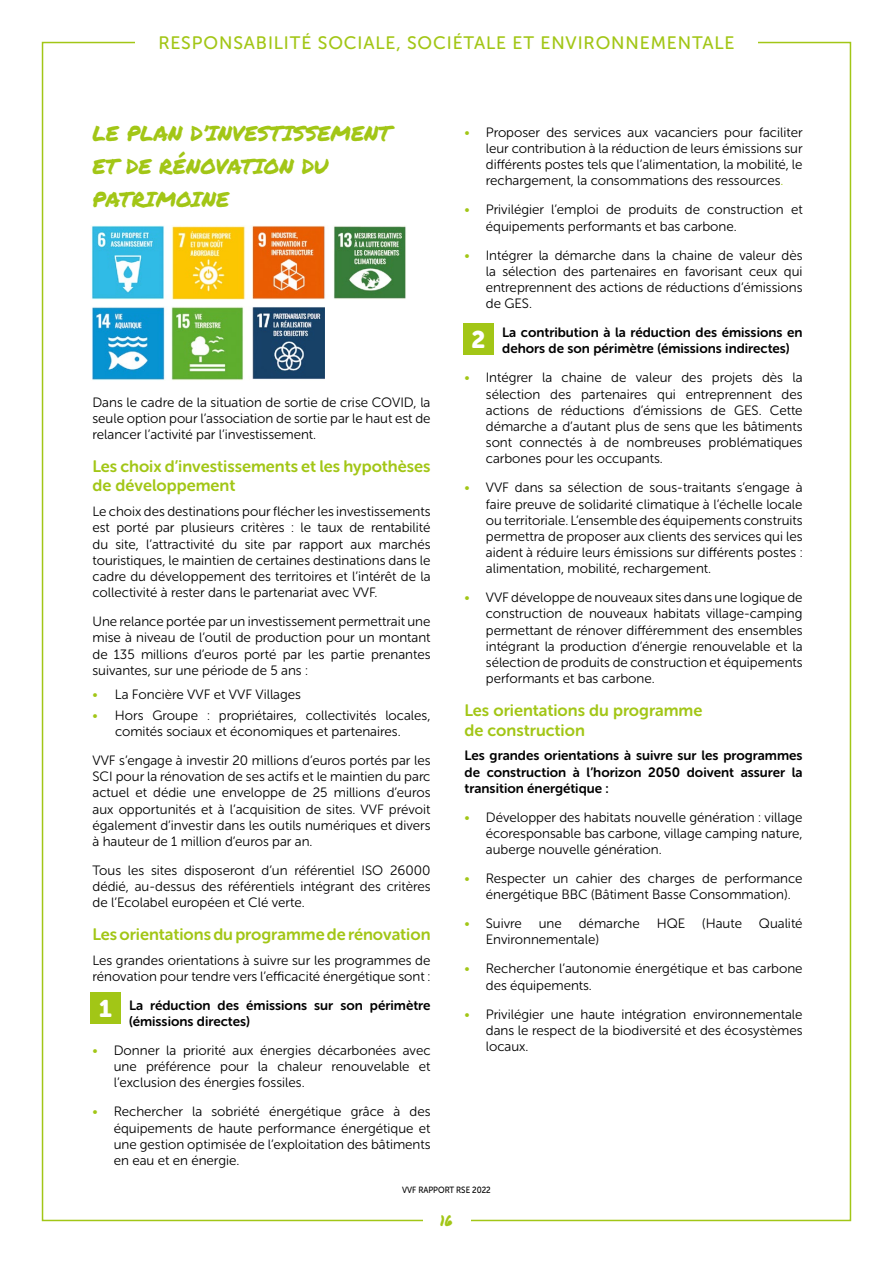
<style>
.page{position:relative;width:893px;height:1263px;background:#fff}
.page>*{position:absolute;margin:0;border:0;box-sizing:border-box;transform-origin:0 0}
.t1{font:24px "Museo Sans Rounded 900";color:#fff}
.t2{font:21px/33px "Permanent Marker";color:#a2c616}
.t3{font:18px "Museo Sans Rounded 500";letter-spacing:.05em;color:#a2c616}
.t4{font:16.5px/19.8px "Museo Sans Rounded 700";color:#a2c616}
.t5{font:15px "Permanent Marker";color:#a2c616}
.t6{font:13.5px/16.2px "Museo Sans Rounded 300";color:#000;text-align:justify}
.t7{font:13.5px/16.2px "Museo Sans Rounded 700";color:#000}
.t8{font:9px "Museo Sans Rounded 500";color:#000;scale:.9 1}
.s1{color:#a2c616}
</style>
<div class="page">
<img style="left:91px;top:226px;width:315px;height:74px">
<img style="left:92px;top:307px;width:232px;height:74px">
<div style="left:90px;top:992px;width:31px;height:32px;background:#a2c616"></div>
<div style="left:463px;top:323px;width:31px;height:32px;background:#a2c616"></div>
<h3 class="t3" style="left:158px;top:33px;width:578px">RESPONSABILITÉ SOCIALE, SOCIÉTALE ET ENVIRONNEMENTALE</h3>
<h2 class="t2" style="left:92px;top:116px;width:300px">LE PLAN D’INVESTISSEMENT<br>ET DE RÉNOVATION DU<br>PATRIMOINE</h2>
<p class="t6" style="left:92px;top:394px;width:340px">Dans le cadre de la situation de sortie de crise COVID, la seule option pour l’association de sortie par le haut est de relancer l’activité par l’investissement.</p>
<p class="t4" style="left:92px;top:456px;width:340px">Les choix d’investissements et les hypothèses de développement</p>
<p class="t6" style="left:92px;top:503px;width:340px">Le choix des destinations pour flécher les investissements est porté par plusieurs critères : le taux de rentabilité du site, l’attractivité du site par rapport aux marchés touristiques, le maintien de certaines destinations dans le cadre du développement des territoires et l’intérêt de la collectivité à rester dans le partenariat avec VVF.</p>
<p class="t6" style="left:92px;top:613px;width:340px">Une relance portée par un investissement permettrait une mise à niveau de l’outil de production pour un montant de 135 millions d’euros porté par les partie prenantes suivantes, sur une période de 5 ans :</p>
<p class="t6" style="left:92px;top:687px;width:210px"><span class="s1">•</span> La Foncière VVF et VVF Villages</p>
<p class="t6" style="left:92px;top:707px;width:340px;text-align:center"><span class="s1">•</span> Hors Groupe : propriétaires, collectivités locales, comités sociaux et économiques et partenaires.</p>
<p class="t6" style="left:92px;top:752px;width:340px">VVF s’engage à investir 20 millions d’euros portés par les SCI pour la rénovation de ses actifs et le maintien du parc actuel et dédie une enveloppe de 25 millions d’euros aux opportunités et à l’acquisition de sites. VVF prévoit également d’investir dans les outils numériques et divers à hauteur de 1 million d’euros par an.</p>
<p class="t6" style="left:92px;top:862px;width:340px">Tous les sites disposeront d’un référentiel ISO 26000 dédié, au-dessus des référentiels intégrant des critères de l’Ecolabel européen et Clé verte.</p>
<p class="t4" style="left:92px;top:924px;width:340px">Les orientations du programme de rénovation</p>
<p class="t6" style="left:92px;top:952px;width:340px">Les grandes orientations à suivre sur les programmes de rénovation pour tendre vers l’efficacité énergétique sont :</p>
<p class="t7" style="left:129px;top:997px;width:303px">La réduction des émissions sur son périmètre (émissions directes)</p>
<p class="t6" style="left:114px;top:1042px;width:318px;text-indent:-21px"><span class="s1">•</span> Donner la priorité aux énergies décarbonées avec une préférence pour la chaleur renouvelable et l’exclusion des énergies fossiles.</p>
<p class="t6" style="left:114px;top:1104px;width:318px;text-indent:-21px"><span class="s1">•</span> Rechercher la sobriété énergétique grâce à des équipements de haute performance énergétique et une gestion optimisée de l’exploitation des bâtiments en eau et en énergie.</p>
<h1 class="t1" style="left:99px;top:995px;width:14px">1</h1>
<p class="t6" style="left:486px;top:124px;width:318px;text-indent:-21px"><span class="s1">•</span> Proposer des services aux vacanciers pour faciliter leur contribution à la réduction de leurs émissions sur différents postes tels que l’alimentation, la mobilité, le rechargement, la consommations des ressources<span class="s1">.</span></p>
<p class="t6" style="left:486px;top:202px;width:318px;text-indent:-21px"><span class="s1">•</span> Privilégier l’emploi de produits de construction et équipements performants et bas carbone.</p>
<p class="t6" style="left:486px;top:247px;width:318px;text-indent:-21px"><span class="s1">•</span> Intégrer la démarche dans la chaine de valeur dès la sélection des partenaires en favorisant ceux qui entreprennent des actions de réductions d’émissions de GES.</p>
<p class="t7" style="left:502px;top:324px;width:302px">La contribution à la réduction des émissions en dehors de son périmètre (émissions indirectes)</p>
<p class="t6" style="left:486px;top:370px;width:318px;text-indent:-21px"><span class="s1">•</span> Intégrer la chaine de valeur des projets dès la sélection des partenaires qui entreprennent des actions de réductions d’émissions de GES. Cette démarche a d’autant plus de sens que les bâtiments sont connectés à de nombreuses problématiques carbones pour les occupants.</p>
<p class="t6" style="left:486px;top:480px;width:318px;text-indent:-21px"><span class="s1">•</span> VVF dans sa sélection de sous-traitants s’engage à faire preuve de solidarité climatique à l’échelle locale ou territoriale. L’ensemble des équipements construits permettra de proposer aux clients des services qui les aident à réduire leurs émissions sur différents postes : alimentation, mobilité, rechargement.</p>
<p class="t6" style="left:486px;top:590px;width:318px;text-indent:-21px"><span class="s1">•</span> VVF développe de nouveaux sites dans une logique de construction de nouveaux habitats village-camping permettant de rénover différemment des ensembles intégrant la production d’énergie renouvelable et la sélection de produits de construction et équipements performants et bas carbone.</p>
<p class="t4" style="left:465px;top:700px;width:239px">Les orientations du programme de construction</p>
<p class="t7" style="left:465px;top:748px;width:340px;text-align:justify">Les grandes orientations à suivre sur les programmes de construction à l’horizon 2050 doivent assurer la transition énergétique :</p>
<p class="t6" style="left:486px;top:809px;width:318px;text-indent:-21px"><span class="s1">•</span> Développer des habitats nouvelle génération : village écoresponsable bas carbone, village camping nature, auberge nouvelle génération.</p>
<p class="t6" style="left:486px;top:870px;width:318px;text-indent:-21px"><span class="s1">•</span> Respecter un cahier des charges de performance énergétique BBC (Bâtiment Basse Consommation).</p>
<p class="t6" style="left:465px;top:916px;width:59px"><span class="s1">•</span> Suivre</p>
<p class="t6" style="left:539px;top:916px;width:25px">une</p>
<p class="t6" style="left:579px;top:916px;width:63px">démarche</p>
<p class="t6" style="left:657px;top:916px;width:30px">HQE</p>
<p class="t6" style="left:702px;top:916px;width:41px">(Haute</p>
<p class="t6" style="left:759px;top:916px;width:45px">Qualité</p>
<p class="t6" style="left:486px;top:932px;width:115px">Environnementale)</p>
<p class="t6" style="left:486px;top:961px;width:318px;text-indent:-21px"><span class="s1">•</span> Rechercher l’autonomie énergétique et bas carbone des équipements.</p>
<p class="t6" style="left:486px;top:1006px;width:318px;text-indent:-21px"><span class="s1">•</span> Privilégier une haute intégration environnementale dans le respect de la biodiversité et des écosystèmes locaux.</p>
<h1 class="t1" style="left:472px;top:326px;width:15px">2</h1>
<p class="t8" style="left:402px;top:1185px;width:100px">VVF RAPPORT RSE 2022</p>
<p class="t5" style="left:440px;top:1210px;width:14px">16</p>
</div>
